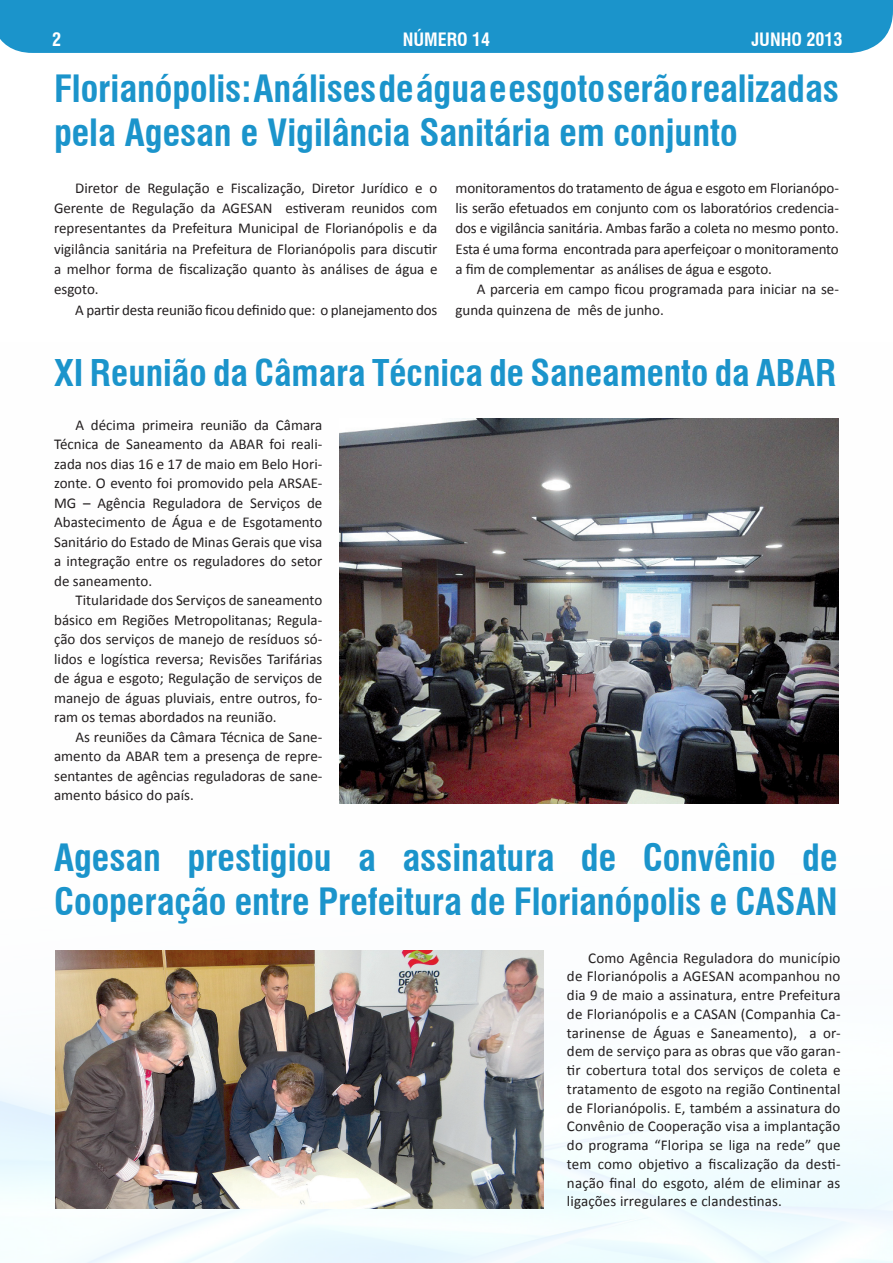
<style>
.page{position:relative;width:893px;height:1263px;background:#fff}
.page>*{position:absolute;margin:0;border:0;box-sizing:border-box;transform-origin:0 0}
.Título1{font:700 condensed 36.75px/44.1px "Swiss 721 BT";color:#1b94cb}
.Titulo_1_interna{font:700 condensed 36px "Swiss 721 BT";color:#1b94cb}
.t1{font:700 condensed 18px "Swiss 721 BT";color:#fff}
.texto{font:15px/19.5px "Calibri";color:#231f20;text-align:justify}
</style>
<div class="page">
<div style="left:0;top:0;width:892px;height:53px;background:#1b94cb"></div>
<img style="left:0;top:950px;width:893px;height:313px">
<svg style="left:892px;top:0;width:1px;height:21px"></svg>
<img style="left:339px;top:418px;width:500px;height:386px">
<img style="left:56px;top:950px;width:487px;height:259px">
<p class="t1" style="left:52px;top:29px;width:10px">2</p>
<p class="t1" style="left:403px;top:29px;width:89px">NÚMERO 14</p>
<p class="t1" style="left:751px;top:29px;width:93px">JUNHO 2013</p>
<p class="Título1" style="left:54px;top:66px;width:786px">Florianópolis: Análises de água e esgoto serão realizadas pela Agesan e Vigilância Sanitária em conjunto</p>
<p class="texto" style="left:54px;top:177px;width:385px;line-height:20.2px;text-indent:21px">Diretor de Regulação e Fiscalização, Diretor Jurídico e o Gerente de Regulação da AGESAN estiveram reunidos com representantes da Prefeitura Municipal de Florianópolis e da vigilância sanitária na Prefeitura de Florianópolis para discutir a melhor forma de fiscalização quanto às análises de água e esgoto.</p>
<p class="texto" style="left:75px;top:299px;width:364px">A partir desta reunião ficou definido que: o planejamento dos</p>
<p class="texto" style="left:455px;top:177px;width:385px;line-height:20.2px">monitoramentos do tratamento de água e esgoto em Florianópo&shy;lis serão efetuados em conjunto com os laboratórios credencia&shy;dos e vigilância sanitária. Ambas farão a coleta no mesmo ponto.<br>Esta é uma forma encontrada para aperfeiçoar o monitoramento a fim de complementar as análises de água e esgoto.</p>
<p class="texto" style="left:455px;top:279px;width:385px;line-height:20.2px;text-indent:21px">A parceria em campo ficou programada para iniciar na se&shy;gunda quinzena de mês de junho.</p>
<p class="Titulo_1_interna" style="left:54px;top:352px;width:783px">XI Reunião da Câmara Técnica de Saneamento da ABAR</p>
<p class="texto" style="left:54px;top:414px;width:270px;text-indent:21px">A décima primeira reunião da Câmara Técnica de Saneamento da ABAR foi reali&shy;zada nos dias 16 e 17 de maio em Belo Hori&shy;zonte. O evento foi promovido pela ARSAE-MG – Agência Reguladora de Serviços de Abastecimento de Água e de Esgotamento Sanitário do Estado de Minas Gerais que visa a integração entre os reguladores do setor de saneamento.</p>
<p class="texto" style="left:54px;top:590px;width:270px;text-indent:21px">Titularidade dos Serviços de saneamento básico em Regiões Metropolitanas; Regula&shy;ção dos serviços de manejo de resíduos só&shy;lidos e logística reversa; Revisões Tarifárias de água e esgoto; Regulação de serviços de manejo de águas pluviais, entre outros, fo&shy;ram os temas abordados na reunião.</p>
<p class="texto" style="left:54px;top:726px;width:270px;text-indent:21px">As reuniões da Câmara Técnica de Sane&shy;amento da ABAR tem a presença de repre&shy;sentantes de agências reguladoras de sane&shy;amento básico do país.</p>
<p class="Título1" style="left:54px;top:835px;width:785px">Agesan prestigiou a assinatura de Convênio de<br>Cooperação entre Prefeitura de Florianópolis e CASAN</p>
<p class="texto" style="left:567px;top:947px;width:275px;line-height:18.8px;text-indent:21px">Como Agência Reguladora do município de Florianópolis a AGESAN acompanhou no dia 9 de maio a assinatura, entre Prefeitura de Florianópolis e a CASAN (Companhia Ca&shy;tarinense de Águas e Saneamento), a or&shy;dem de serviço para as obras que vão garan&shy;tir cobertura total dos serviços de coleta e tratamento de esgoto na região Continental de Florianópolis. E, também a assinatura do Convênio de Cooperação visa a implantação do programa “Floripa se liga na rede” que tem como objetivo a fiscalização da desti&shy;nação final do esgoto, além de eliminar as ligações irregulares e clandestinas.</p>
</div>
